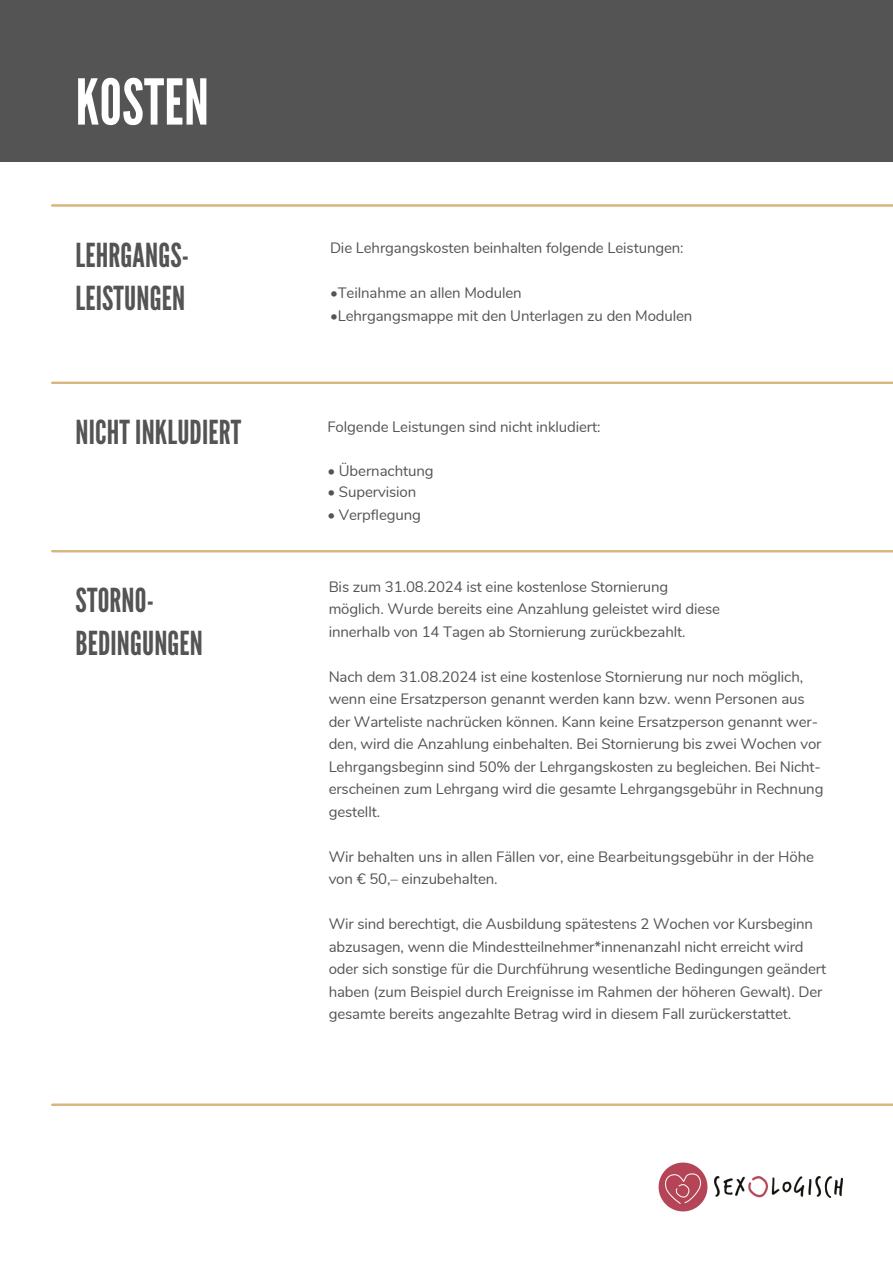
<style>
.page{position:relative;width:893px;height:1264px;background:#fff}
.page>*{position:absolute;margin:0;border:0;box-sizing:border-box;transform-origin:0 0}
.t1{font:63px "League Gothic";letter-spacing:.005em;color:#fff}
.t2{font:33px/42.8px "League Gothic";letter-spacing:.005em;color:#555454}
.t3{font:15px/22.5px "Nunito";letter-spacing:-.01em;color:#555454}
</style>
<div class="page">
<div style="left:0;top:0;width:892px;height:162px;background:#555454"></div>
<svg style="left:51px;top:204px;width:841px;height:3px;background:#ddc092"></svg>
<svg style="left:51px;top:381px;width:841px;height:3px;background:#dfc497"></svg>
<hr style="left:51px;top:550px;width:841px;height:2px;background:#d8b67f">
<svg style="left:51px;top:1103px;width:841px;height:3px;background:#dec294"></svg>
<img style="left:714px;top:1176px;width:128px;height:21px">
<img style="left:658px;top:1162px;width:50px;height:50px">
<p class="t1" style="left:76px;top:66px;width:135px">KOSTEN</p>
<h1 class="t2" style="left:76px;top:234px;width:115px">LEHRGANGS-<br>LEISTUNGEN</h1>
<p class="t3" style="left:330px;top:237px;width:355px">Die Lehrgangskosten beinhalten folgende Leistungen:</p>
<p class="t3" style="left:330px;top:282px;width:193px">•Teilnahme an allen Modulen</p>
<p class="t3" style="left:330px;top:304px;width:364px">•Lehrgangsmappe mit den Unterlagen zu den Modulen</p>
<p class="t2" style="left:76px;top:412px;width:167px">NICHT INKLUDIERT</p>
<p class="t3" style="left:327px;top:416px;width:275px">Folgende Leistungen sind nicht inkludiert:</p>
<p class="t3" style="left:327px;top:460px;width:108px">• Übernachtung</p>
<h2 class="t3" style="left:327px;top:481px;width:90px">• Supervision</h2>
<p class="t3" style="left:327px;top:503px;width:95px">• Verpflegung</p>
<h2 class="t2" style="left:76px;top:579px;width:129px">STORNO-<br>BEDINGUNGEN</h2>
<h2 class="t3" style="left:328px;top:575px;width:341px">Bis zum 31.08.2024 ist eine kostenlose Stornierung</h2>
<p class="t3" style="left:328px;top:598px;width:393px">möglich. Wurde bereits eine Anzahlung geleistet wird diese</p>
<p class="t3" style="left:328px;top:620px;width:358px">innerhalb von 14 Tagen ab Stornierung zurückbezahlt.</p>
<p class="t3" style="left:328px;top:665px;width:477px">Nach dem 31.08.2024 ist eine kostenlose Stornierung nur noch möglich, wenn eine Ersatzperson genannt werden kann bzw. wenn Personen aus</p>
<p class="t3" style="left:328px;top:710px;width:496px">der Warteliste nachrücken können. Kann keine Ersatzperson genannt wer&shy;den, wird die Anzahlung einbehalten. Bei Stornierung bis zwei Wochen vor Lehrgangsbeginn sind 50% der Lehrgangskosten zu begleichen. Bei Nicht&shy;erscheinen zum Lehrgang wird die gesamte Lehrgangsgebühr in Rechnung gestellt.</p>
<p class="t3" style="left:328px;top:845px;width:487px">Wir behalten uns in allen Fällen vor, eine Bearbeitungsgebühr in der Höhe von € 50,– einzubehalten.</p>
<p class="t3" style="left:328px;top:913px;width:499px">Wir sind berechtigt, die Ausbildung spätestens 2 Wochen vor Kursbeginn abzusagen, wenn die Mindestteilnehmer*innenanzahl nicht erreicht wird oder sich sonstige für die Durchführung wesentliche Bedingungen geändert haben (zum Beispiel durch Ereignisse im Rahmen der höheren Gewalt). Der gesamte bereits angezahlte Betrag wird in diesem Fall zurückerstattet.</p>
</div>
